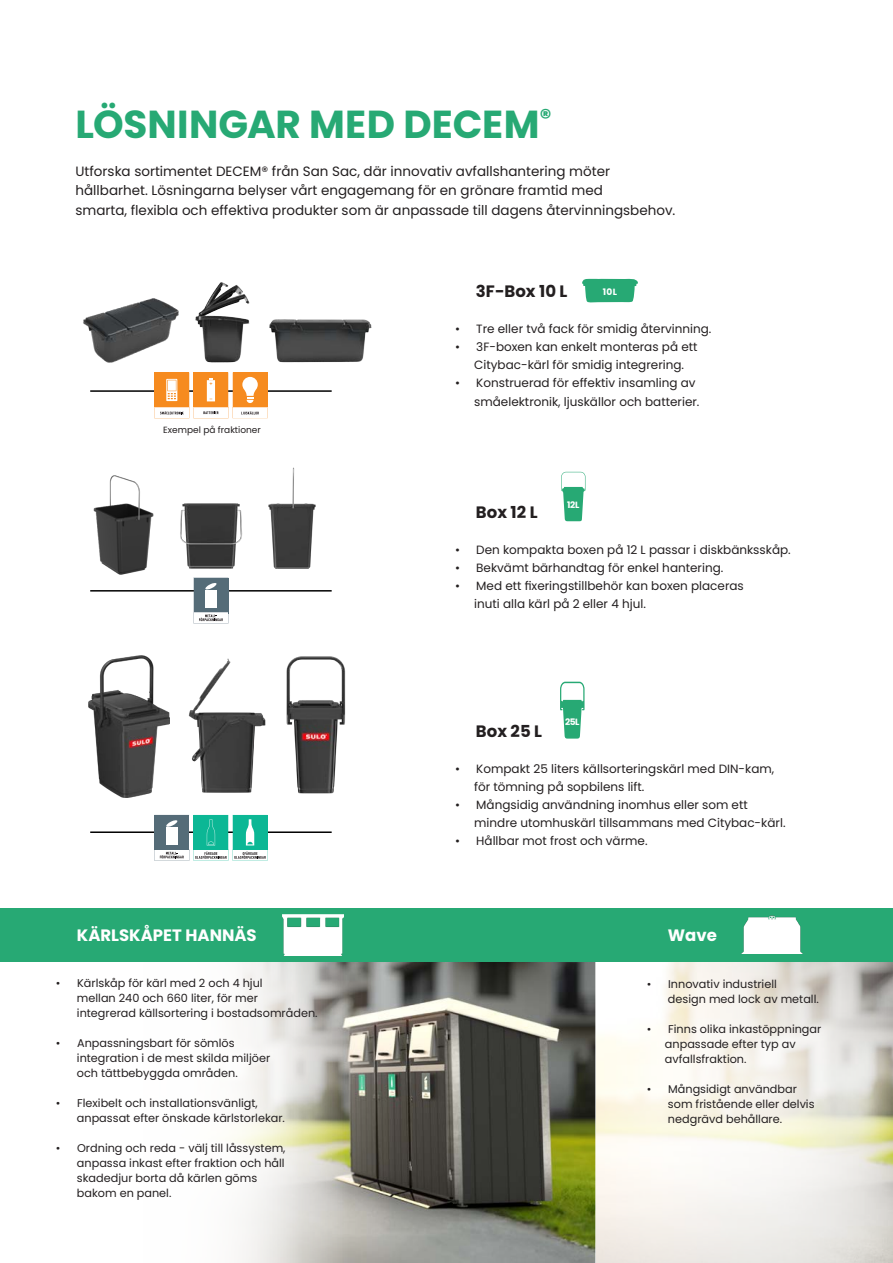
<style>
.page{position:relative;width:893px;height:1263px;background:#fff}
.page>*{position:absolute;margin:0;border:0;box-sizing:border-box;transform-origin:0 0}
.Head{font:700 39px "Poppins";letter-spacing:.005em;color:#27a974}
.Poppins_Sub{font:700 16.5px "Poppins";color:#231f20}
.Poppins_Sub-2{font:700 16.5px "Poppins";color:#fff}
.Poppins_11{font:13.5px/19.5px "Poppins";color:#231f20}
.Poppins_9_Aufzählung{font:12px/18px "Poppins";color:#231f20}
.Poppins_9_Aufzählung-2{font:11.25px/15px "Poppins";color:#231f20}
.Poppins_9{font:9px "Poppins";color:#231f20}
.Head-2{font:700 9px "Poppins";letter-spacing:-.035em;color:#fff}
</style>
<div class="page">
<hr style="left:90px;top:831px;width:242px;height:2px;background:#000001">
<hr style="left:90px;top:390px;width:242px;height:2px;background:#000001">
<hr style="left:90px;top:590px;width:242px;height:2px;background:#000001">
<img style="left:396px;top:961px;width:199px;height:302px">
<img style="left:195px;top:282px;width:55px;height:81px">
<img style="left:269px;top:319px;width:103px;height:44px">
<img style="left:83px;top:298px;width:96px;height:65px">
<svg style="left:582px;top:278px;width:56px;height:25px"></svg>
<svg style="left:154px;top:372px;width:113px;height:46px"></svg>
<div style="left:168px;top:380px;width:8px;height:11px;background:#fff"></div>
<img style="left:268px;top:467px;width:48px;height:102px">
<img style="left:180px;top:503px;width:63px;height:66px">
<img style="left:93px;top:475px;width:61px;height:100px">
<svg style="left:561px;top:472px;width:24px;height:49px"></svg>
<svg style="left:193px;top:578px;width:35px;height:45px"></svg>
<img style="left:286px;top:656px;width:60px;height:137px">
<img style="left:188px;top:659px;width:78px;height:134px">
<img style="left:89px;top:655px;width:80px;height:142px">
<svg style="left:154px;top:815px;width:113px;height:46px"></svg>
<svg style="left:560px;top:682px;width:24px;height:57px"></svg>
<svg style="left:344px;top:961px;width:52px;height:302px;background:#8d8c82"></svg>
<svg style="left:595px;top:961px;width:298px;height:302px"></svg>
<svg style="left:0;top:961px;width:344px;height:302px"></svg>
<div style="left:0;top:908px;width:893px;height:53px;background:#27a974"></div>
<img style="left:742px;top:916px;width:60px;height:37px">
<div style="left:760px;top:927px;width:28px;height:17px;background:#fff"></div>
<img style="left:283px;top:915px;width:60px;height:41px">
<div style="left:299px;top:932px;width:28px;height:17px;background:#fff"></div>
<p class="Head" style="left:75px;top:102px;width:478px">LÖSNINGAR MED DECEM<sup>®</sup></p>
<p class="Poppins_11" style="left:75px;top:161px;width:601px">Utforska sortimentet DECEM® från San Sac, där innovativ avfallshantering möter hållbarhet. Lösningarna belyser vårt engagemang för en grönare framtid med<br>smarta, flexibla och effektiva produkter som är anpassade till dagens återvinningsbehov.</p>
<p class="Poppins_9" style="left:163px;top:424px;width:99px">Exempel på fraktioner</p>
<p class="Poppins_Sub-2" style="left:77px;top:926px;width:181px">KÄRLSKÅPET HANNÄS</p>
<p class="Poppins_9_Aufzählung-2" style="left:77px;top:976px;width:242px;text-indent:-21px">• Kärlskåp för kärl med 2 och 4 hjul<br>mellan 240 och 660 liter, för mer integrerad källsortering i bostadsområden.</p>
<p class="Poppins_9_Aufzählung-2" style="left:77px;top:1036px;width:195px;text-indent:-21px">• Anpassningsbart för sömlös integration i de mest skilda miljöer och tättbebyggda områden.</p>
<p class="Poppins_9_Aufzählung-2" style="left:77px;top:1096px;width:210px;text-indent:-21px">• Flexibelt och installationsvänligt, anpassat efter önskade kärlstorlekar.</p>
<p class="Poppins_9_Aufzählung-2" style="left:77px;top:1141px;width:210px;text-indent:-21px">• Ordning och reda - välj till låssystem, anpassa inkast efter fraktion och håll skadedjur borta då kärlen göms bakom en panel.</p>
<p class="Poppins_Sub" style="left:476px;top:282px;width:93px">3F-Box 10 L</p>
<p class="Poppins_9_Aufzählung" style="left:455px;top:320px;width:258px">• Tre eller två fack för smidig återvinning.</p>
<p class="Poppins_9_Aufzählung" style="left:455px;top:338px;width:244px;text-align:center">• 3F-boxen kan enkelt monteras på ett<br>Citybac-kärl för smidig integrering.</p>
<p class="Poppins_9_Aufzählung" style="left:474px;top:374px;width:227px;text-indent:-19px">• Konstruerad för effektiv insamling av småelektronik, ljuskällor och batterier.</p>
<p class="Head-2" style="left:603px;top:286px;width:16px">10L</p>
<p class="Head-2" style="left:567px;top:500px;width:14px">12L</p>
<p class="Poppins_Sub" style="left:476px;top:503px;width:63px">Box 12 L</p>
<p class="Poppins_9_Aufzählung" style="left:455px;top:541px;width:337px">• Den kompakta boxen på 12 L passar i diskbänksskåp.</p>
<p class="Poppins_9_Aufzählung" style="left:455px;top:559px;width:270px">• Bekvämt bärhandtag för enkel hantering.</p>
<p class="Poppins_9_Aufzählung" style="left:474px;top:577px;width:271px;text-indent:-19px">• Med ett fixeringstillbehör kan boxen placeras inuti alla kärl på 2 eller 4 hjul.</p>
<p class="Head-2" style="left:565px;top:717px;width:16px">25L</p>
<p class="Poppins_Sub" style="left:476px;top:721px;width:68px">Box 25 L</p>
<p class="Poppins_9_Aufzählung" style="left:455px;top:759px;width:321px">• Kompakt 25 liters källsorteringskärl med DIN-kam,</p>
<p class="Poppins_9_Aufzählung" style="left:474px;top:777px;width:172px">för tömning på sopbilens lift.</p>
<p class="Poppins_9_Aufzählung" style="left:474px;top:795px;width:313px;text-indent:-19px">• Mångsidig användning inomhus eller som ett mindre utomhuskärl tillsammans med Citybac-kärl.</p>
<p class="Poppins_9_Aufzählung" style="left:455px;top:831px;width:194px">• Hållbar mot frost och värme.</p>
<p class="Poppins_Sub-2" style="left:668px;top:926px;width:51px">Wave</p>
<p class="Poppins_9_Aufzählung-2" style="left:647px;top:976px;width:131px">• Innovativ industriell</p>
<p class="Poppins_9_Aufzählung-2" style="left:668px;top:991px;width:152px">design med lock av metall.</p>
<p class="Poppins_9_Aufzählung-2" style="left:665px;top:1021px;width:158px;text-indent:-18px">• Finns olika inkastöppningar anpassade efter typ av avfallsfraktion.</p>
<p class="Poppins_9_Aufzählung-2" style="left:668px;top:1081px;width:148px;text-indent:-21px">• Mångsidigt användbar som fristående eller delvis nedgrävd behållare.</p>
</div>
